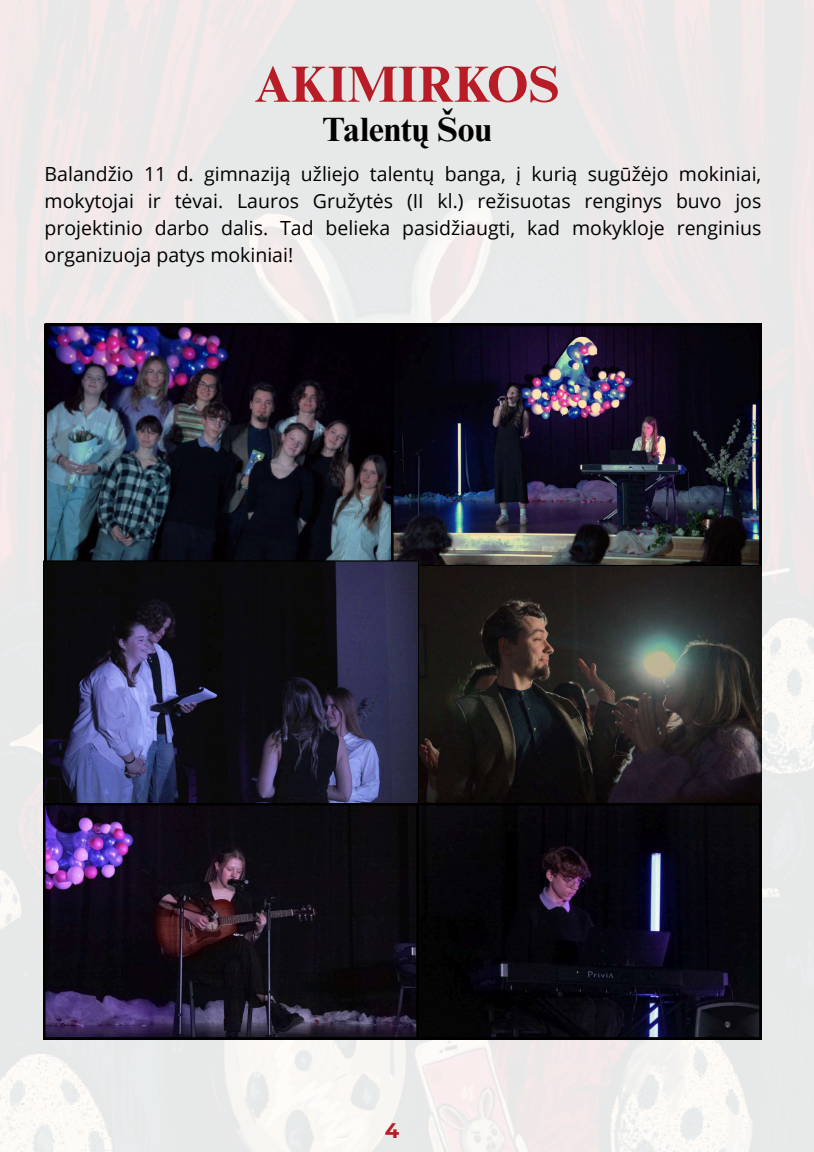
<style>
.page{position:relative;width:814px;height:1152px;background:#fff}
.page>*{position:absolute;margin:0;border:0;box-sizing:border-box;transform-origin:0 0}
.t1{font:700 51px "Times NRMT Pro";color:#b81c26}
.t2{font:700 33.75px "Times NRMT Pro";color:#000}
.t3{font:700 21px "Montserrat";color:#b81c26}
.t4{font:19.5px/27px "Open Sans";color:#000;text-align:justify}
</style>
<div class="page">
<img style="left:0;top:0;width:814px;height:1152px">
<img style="left:45px;top:324px;width:346px;height:237px">
<img style="left:391px;top:324px;width:370px;height:242px">
<img style="left:418px;top:566px;width:343px;height:237px">
<svg style="left:43px;top:561px;width:375px;height:242px;background:#24253b"></svg>
<svg style="left:418px;top:803px;width:343px;height:236px;background:#0b0912"></svg>
<img style="left:43px;top:803px;width:375px;height:236px">
<h1 class="t1" style="left:254px;top:65px;width:307px">AKIMIRKOS</h1>
<h2 class="t2" style="left:322px;top:117px;width:171px">Talentų Šou</h2>
<p class="t4" style="left:45px;top:160px;width:718px">Balandžio 11 d. gimnaziją užliejo talentų banga, į kurią sugūžėjo mokiniai, mokytojai ir tėvai. Lauros Gružytės (II kl.) režisuotas renginys buvo jos projektinio darbo dalis. Tad belieka pasidžiaugti, kad mokykloje renginius organizuoja patys mokiniai!</p>
<p class="t3" style="left:385px;top:1117px;width:16px">4</p>
</div>
